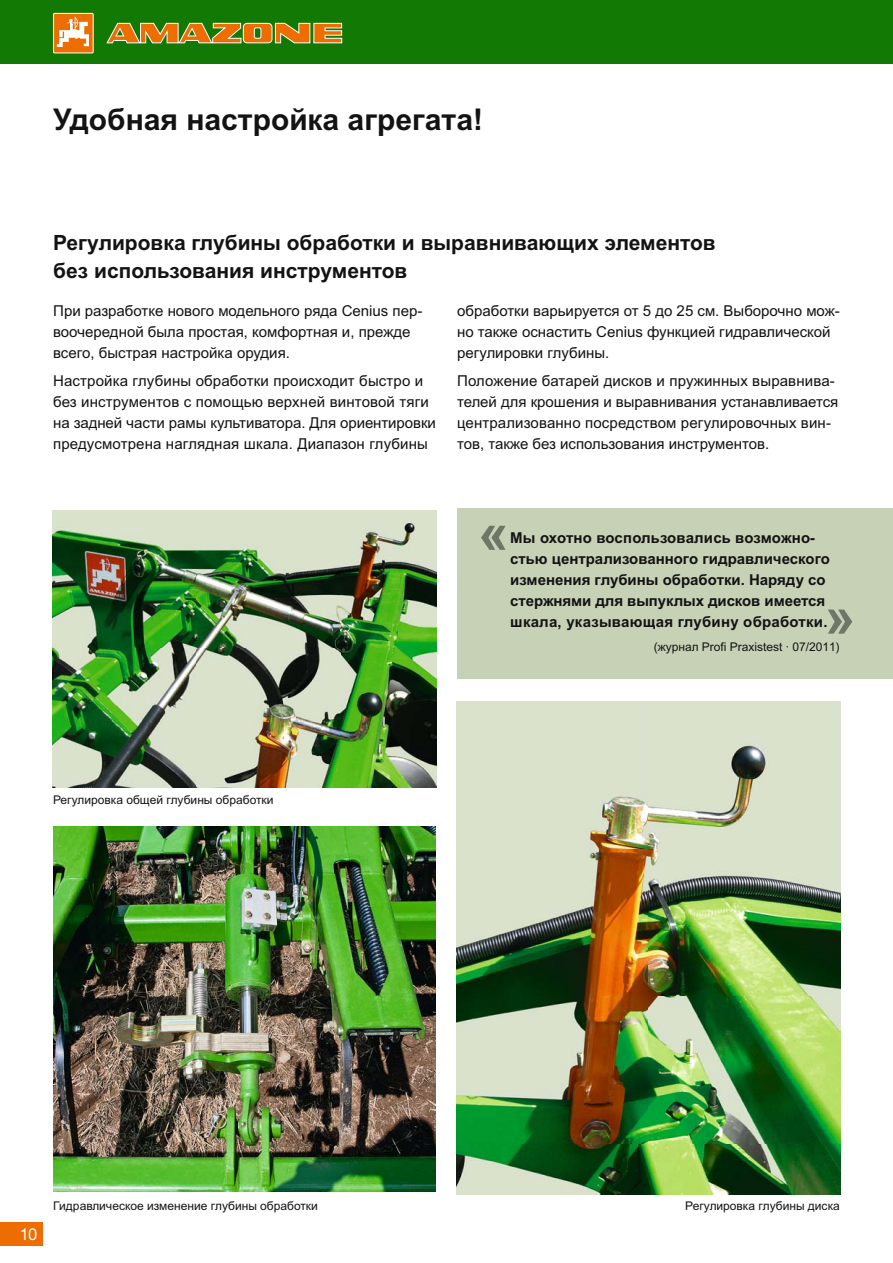
<style>
.page{position:relative;width:893px;height:1263px;background:#fff}
.page>*{position:absolute;margin:0;border:0;box-sizing:border-box;transform-origin:0 0}
.t1{font:700 30px "Arial Cyr";color:#141314}
.t2{font:700 21px/27.6px "Arial Cyr";color:#141314}
.t3{font:16.5px "Helvetica Neue";color:#fff}
.t4{font:15px/21px "Arial Cyr";color:#141314}
.t5{font:700 15px/21px "Arial Cyr";color:#141314}
.t6{font:12px "Arial Cyr";color:#141314}
</style>
<div class="page">
<img style="left:457px;top:701px;width:383px;height:493px">
<div style="left:457px;top:508px;width:436px;height:170px;background:#c6d1b5"></div>
<div style="left:0;top:0;width:893px;height:64px;background:#127904"></div>
<img style="left:0;top:12px;width:437px;height:1234px">
<svg style="left:481px;top:526px;width:25px;height:24px"></svg>
<svg style="left:828px;top:609px;width:24px;height:25px"></svg>
<h1 class="t1" style="left:53px;top:108px;width:431px">Удобная настройка агрегата!</h1>
<h2 class="t2" style="left:53px;top:231px;width:664px">Регулировка глубины обработки и выравнивающих элементов без использования инструментов</h2>
<p class="t4" style="left:53px;top:301px;width:371px">При разработке нового модельного ряда Cenius пер&shy;воочередной была простая, комфортная и, прежде всего, быстрая настройка орудия.</p>
<p class="t4" style="left:53px;top:372px;width:384px">Настройка глубины обработки происходит быстро и без инструментов с помощью верхней винтовой тяги на задней части рамы культиватора. Для ориентировки предусмотрена наглядная шкала. Диапазон глубины</p>
<p class="t4" style="left:457px;top:301px;width:384px">обработки варьируется от 5 до 25 см. Выборочно мож&shy;но также оснастить Cenius функцией гидравлической регулировки глубины.</p>
<p class="t4" style="left:457px;top:372px;width:383px">Положение батарей дисков и пружинных выравнива&shy;телей для крошения и выравнивания устанавливается централизованно посредством регулировочных вин&shy;тов, также без использования инструментов.</p>
<p class="t6" style="left:53px;top:795px;width:222px">Регулировка общей глубины обработки</p>
<p class="t5" style="left:510px;top:529px;width:321px">Мы охотно воспользовались возможно&shy;стью централизованного гидравлического изменения глубины обработки. Наряду со стержнями для выпуклых дисков имеется шкала, указывающая глубину обработки.</p>
<p class="t6" style="left:654px;top:642px;width:188px">(журнал Profi Praxistest · 07/2011)</p>
<p class="t3" style="left:20px;top:1228px;width:19px">10</p>
<p class="t6" style="left:53px;top:1201px;width:266px">Гидравлическое изменение глубины обработки</p>
<p class="t6" style="left:685px;top:1201px;width:156px">Регулировка глубины диска</p>
</div>
